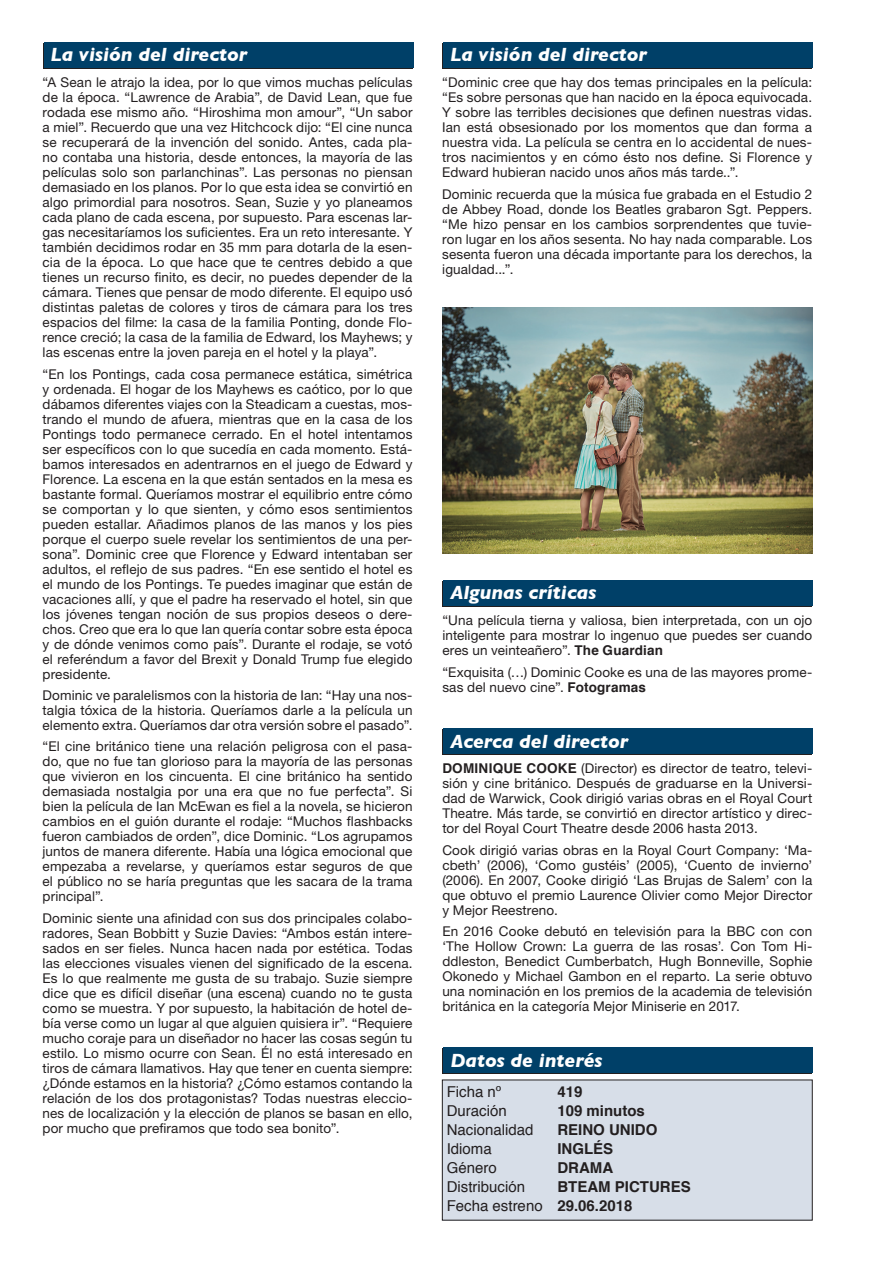
<style>
.page{position:relative;width:893px;height:1263px;background:#fff}
.page>*{position:absolute;margin:0;border:0;box-sizing:border-box;transform-origin:0 0}
.t1{font:italic 700 19.5px "Gill Sans";color:#fff}
.t2{font:15px "Helvetica";color:#231f20}
.t3{font:700 15px "Helvetica";color:#231f20}
.t4{font:13.5px/15px "Helvetica Neue";letter-spacing:.01em;color:#231f20;text-align:justify}
.s1{font-family:"Helvetica";font-weight:700}
.s2{font-weight:700}
</style>
<div class="page">
<div style="left:43px;top:44px;width:369px;height:25px;background:#231f20"></div>
<div style="left:44px;top:43px;width:370px;height:25px;background:#004068"></div>
<div style="left:442px;top:1049px;width:370px;height:25px;background:#231f20"></div>
<div style="left:443px;top:1048px;width:370px;height:25px;background:#004068"></div>
<div style="left:442px;top:1080px;width:370px;height:140px;background:#d7dee8"></div>
<div style="left:442px;top:730px;width:370px;height:25px;background:#231f20"></div>
<div style="left:443px;top:729px;width:370px;height:25px;background:#004068"></div>
<div style="left:442px;top:44px;width:370px;height:25px;background:#231f20"></div>
<div style="left:443px;top:43px;width:370px;height:25px;background:#004068"></div>
<div style="left:442px;top:581px;width:370px;height:26px;background:#231f20"></div>
<div style="left:443px;top:580px;width:370px;height:26px;background:#004068"></div>
<img style="left:442px;top:307px;width:370px;height:247px">
<p class="t1" style="left:51px;top:43px;width:198px">La visión del director</p>
<p class="t4" style="left:43px;top:75px;width:371px">“A Sean le atrajo la idea, por lo que vimos muchas películas de la época. “Lawrence de Arabia”, de David Lean, que fue rodada ese mismo año. “Hiroshima mon amour”, “Un sabor a miel”. Recuerdo que una vez Hitchcock dijo: “El cine nunca se recuperará de la invención del sonido. Antes, cada pla&shy;no contaba una historia, desde entonces, la mayoría de las películas solo son parlanchinas”. Las personas no piensan demasiado en los planos. Por lo que esta idea se convirtió en algo primordial para nosotros. Sean, Suzie y yo planeamos cada plano de cada escena, por supuesto. Para escenas lar&shy;gas necesitaríamos los suficientes. Era un reto interesante. Y también decidimos rodar en 35 mm para dotarla de la esen&shy;cia de la época. Lo que hace que te centres debido a que tienes un recurso finito, es decir, no puedes depender de la cámara. Tienes que pensar de modo diferente. El equipo usó distintas paletas de colores y tiros de cámara para los tres espacios del filme: la casa de la familia Ponting, donde Flo&shy;rence creció; la casa de la familia de Edward, los Mayhews; y las escenas entre la joven pareja en el hotel y la playa”.</p>
<p class="t4" style="left:43px;top:366px;width:371px">“En los Pontings, cada cosa permanece estática, simétrica y ordenada. El hogar de los Mayhews es caótico, por lo que dábamos diferentes viajes con la Steadicam a cuestas, mos&shy;trando el mundo de afuera, mientras que en la casa de los Pontings todo permanece cerrado. En el hotel intentamos ser específicos con lo que sucedía en cada momento. Está&shy;bamos interesados en adentrarnos en el juego de Edward y Florence. La escena en la que están sentados en la mesa es bastante formal. Queríamos mostrar el equilibrio entre cómo se comportan y lo que sienten, y cómo esos sentimientos pueden estallar. Añadimos planos de las manos y los pies porque el cuerpo suele revelar los sentimientos de una per&shy;sona”. Dominic cree que Florence y Edward intentaban ser adultos, el reflejo de sus padres. “En ese sentido el hotel es el mundo de los Pontings. Te puedes imaginar que están de vacaciones allí, y que el padre ha reservado el hotel, sin que los jóvenes tengan noción de sus propios deseos o dere&shy;chos. Creo que era lo que Ian quería contar sobre esta época y de dónde venimos como país”. Durante el rodaje, se votó el referéndum a favor del Brexit y Donald Trump fue elegido presidente.</p>
<p class="t4" style="left:43px;top:687px;width:371px">Dominic ve paralelismos con la historia de Ian: “Hay una nos&shy;talgia tóxica de la historia. Queríamos darle a la película un elemento extra. Queríamos dar otra versión sobre el pasado”.</p>
<p class="t4" style="left:43px;top:739px;width:371px">“El cine británico tiene una relación peligrosa con el pasa&shy;do, que no fue tan glorioso para la mayoría de las personas que vivieron en los cincuenta. El cine británico ha sentido demasiada nostalgia por una era que no fue perfecta”. Si bien la película de Ian McEwan es fiel a la novela, se hicieron cambios en el guión durante el rodaje: “Muchos flashbacks fueron cambiados de orden”, dice Dominic. “Los agrupamos juntos de manera diferente. Había una lógica emocional que empezaba a revelarse, y queríamos estar seguros de que el público no se haría preguntas que les sacara de la trama principal”.</p>
<p class="t4" style="left:43px;top:910px;width:371px">Dominic siente una afinidad con sus dos principales colabo&shy;radores, Sean Bobbitt y Suzie Davies: “Ambos están intere&shy;sados en ser fieles. Nunca hacen nada por estética. Todas las elecciones visuales vienen del significado de la escena.<br>Es lo que realmente me gusta de su trabajo. Suzie siempre dice que es difícil diseñar (una escena) cuando no te gusta como se muestra. Y por supuesto, la habitación de hotel de&shy;bía verse como un lugar al que alguien quisiera ir”. “Requiere mucho coraje para un diseñador no hacer las cosas según tu estilo. Lo mismo ocurre con Sean. Él no está interesado en tiros de cámara llamativos. Hay que tener en cuenta siempre: ¿Dónde estamos en la historia? ¿Cómo estamos contando la relación de los dos protagonistas? Todas nuestras eleccio&shy;nes de localización y la elección de planos se basan en ello, por mucho que prefiramos que todo sea bonito”.</p>
<p class="t1" style="left:450px;top:43px;width:198px">La visión del director</p>
<p class="t4" style="left:442px;top:75px;width:371px">“Dominic cree que hay dos temas principales en la película: “Es sobre personas que han nacido en la época equivocada.<br>Y sobre las terribles decisiones que definen nuestras vidas.<br>Ian está obsesionado por los momentos que dan forma a nuestra vida. La película se centra en lo accidental de nues&shy;tros nacimientos y en cómo ésto nos define. Si Florence y Edward hubieran nacido unos años más tarde..”.</p>
<p class="t4" style="left:442px;top:186px;width:371px">Dominic recuerda que la música fue grabada en el Estudio 2 de Abbey Road, donde los Beatles grabaron Sgt. Peppers. “Me hizo pensar en los cambios sorprendentes que tuvie&shy;ron lugar en los años sesenta. No hay nada comparable. Los sesenta fueron una década importante para los derechos, la igualdad...”.</p>
<p class="t1" style="left:450px;top:581px;width:147px">Algunas críticas</p>
<p class="t4" style="left:442px;top:613px;width:371px">“Una película tierna y valiosa, bien interpretada, con un ojo inteligente para mostrar lo ingenuo que puedes ser cuando eres un veinteañero”. <span class="s1">The Guardian</span></p>
<p class="t4" style="left:442px;top:664px;width:371px">“Exquisita (…) Dominic Cooke es una de las mayores prome&shy;sas del nuevo cine”. <span class="s1">Fotogramas</span></p>
<p class="t1" style="left:450px;top:730px;width:179px">Acerca del director</p>
<p class="t4" style="left:442px;top:761px;width:371px"><span class="s1">DOMINIQUE COOKE</span> (Director) es director de teatro, televi&shy;sión y cine británico. Después de graduarse en la Universi&shy;dad de Warwick, Cook dirigió varias obras en el Royal Court Theatre. Más tarde, se convirtió en director artístico y direc&shy;tor del Royal Court Theatre desde 2006 hasta 2013.</p>
<p class="t4" style="left:442px;top:842px;width:371px">Cook dirigió varias obras en la Royal Court Company: ‘Ma&shy;cbeth’ (2006), ‘Como gustéis’ (2005), ‘Cuento de invierno’ (2006). En 2007, Cooke dirigió ‘Las Brujas de Salem’ con la que obtuvo el premio Laurence Olivier como Mejor Director y Mejor Reestreno.</p>
<p class="t4" style="left:442px;top:924px;width:371px">En 2016 Cooke debutó en televisión para la BBC con con ‘The Hollow Crown: La guerra de las rosas’. Con Tom Hi&shy;ddleston, Benedict Cumberbatch, Hugh Bonneville, Sophie Okonedo y Michael Gambon en el reparto. La serie obtuvo una nominación en los premios de la academia de televisión británica en la categoría Mejor Miniserie en 2017.</p>
<p class="t1" style="left:450px;top:1048px;width:154px">Datos de interés</p>
<p class="t2" style="left:447px;top:1080px;width:56px">Ficha nº</p>
<p class="t3" style="left:557px;top:1079px;width:27px">419</p>
<p class="t2" style="left:447px;top:1099px;width:62px">Duración</p>
<p class="t3" style="left:557px;top:1098px;width:89px">109 minutos</p>
<p class="t2" style="left:447px;top:1118px;width:88px">Nacionalidad</p>
<p class="t3" style="left:557px;top:1117px;width:102px">REINO UNIDO</p>
<p class="t2" style="left:447px;top:1137px;width:47px">Idioma</p>
<p class="t3" style="left:557px;top:1136px;width:57px">INGLÉS</p>
<p class="t2" style="left:447px;top:1156px;width:52px">Género</p>
<p class="t3" style="left:557px;top:1155px;width:57px">DRAMA</p>
<p class="t2" style="left:447px;top:1175px;width:80px">Distribución</p>
<p class="t3" style="left:557px;top:1174px;width:135px">BTEAM PICTURES</p>
<p class="t2" style="left:447px;top:1194px;width:187px">Fecha estreno <span class="s2">29.06.2018</span></p>
</div>
